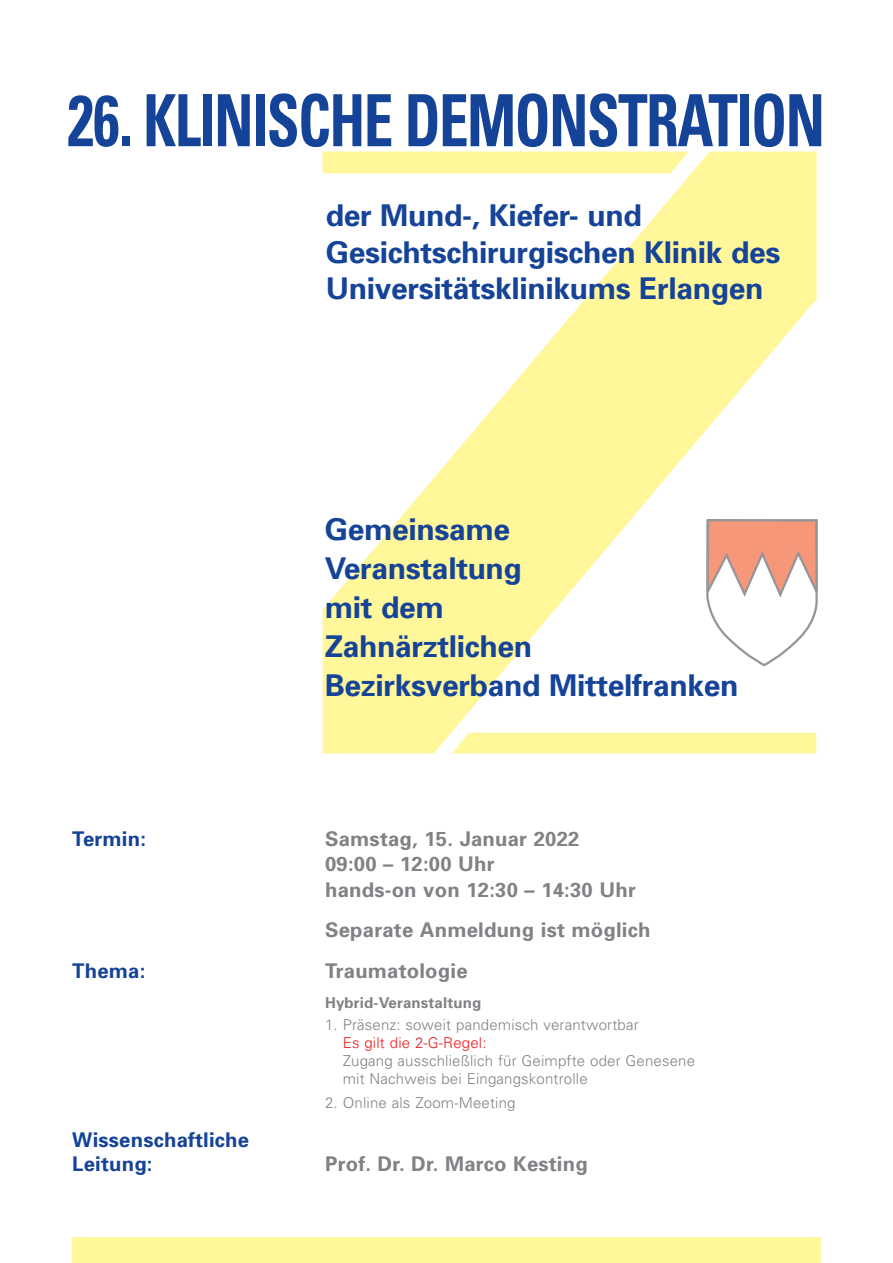
<style>
.page{position:relative;width:893px;height:1263px;background:#fff}
.page>*{position:absolute;margin:0;border:0;box-sizing:border-box;transform-origin:0 0}
.t1{font:700 condensed 72px "Univers";letter-spacing:-.025em;color:#154398;scale:.82 1}
.t2{font:700 30px/39px "Univers";letter-spacing:-.01em;color:#154398}
.t3{font:700 20.25px/25.5px "Univers";letter-spacing:.01em;color:#808285}
.t4{font:700 20.25px/24px "Univers";letter-spacing:.01em;color:#154398}
.t5{font:300 15px/18px "Univers";letter-spacing:.01em;color:#808285}
.t6{font:700 15px "Univers";letter-spacing:.01em;color:#808285}
.t7{font:300 15px "Univers";letter-spacing:.01em;color:#ee1d23}
</style>
<div class="page">
<svg style="left:322px;top:151px;width:367px;height:22px"></svg>
<svg style="left:323px;top:152px;width:494px;height:601px"></svg>
<div style="left:452px;top:733px;width:364px;height:20px;background:#fff79a"></div>
<svg style="left:705px;top:518px;width:113px;height:149px"></svg>
<div style="left:72px;top:1237px;width:749px;height:26px;background:#fff79a"></div>
<h1 class="t1" style="left:68px;top:94px;width:925px">26. KLINISCHE DEMONSTRATION</h1>
<p class="t2" style="left:326px;top:201px;width:456px;line-height:36px">der Mund-, Kiefer- und<br>Gesichtschirurgischen Klinik des<br>Universitätsklinikums Erlangen</p>
<p class="t2" style="left:325px;top:512px;width:415px">Gemeinsame<br>Veranstaltung<br>mit dem<br>Zahnärztlichen<br>Bezirksverband Mittelfranken</p>
<p class="t4" style="left:72px;top:828px;width:75px">Termin:</p>
<p class="t3" style="left:325px;top:828px;width:312px">Samstag, 15. Januar 2022<br>09:00 – 12:00 Uhr<br>hands-on von 12:30 – 14:30 Uhr</p>
<p class="t3" style="left:325px;top:919px;width:327px">Separate Anmeldung ist möglich</p>
<p class="t4" style="left:72px;top:960px;width:75px">Thema:</p>
<p class="t3" style="left:325px;top:959px;width:144px">Traumatologie</p>
<p class="t6" style="left:325px;top:997px;width:158px">Hybrid-Veranstaltung</p>
<p class="t5" style="left:325px;top:1017px;width:315px">1. Präsenz: soweit pandemisch verantwortbar</p>
<p class="t7" style="left:343px;top:1037px;width:145px">Es gilt die 2-G-Regel:</p>
<p class="t5" style="left:343px;top:1053px;width:354px">Zugang ausschließlich für Geimpfte oder Genesene mit Nachweis bei Eingangskontrolle</p>
<p class="t5" style="left:325px;top:1095px;width:192px">2. Online als Zoom-Meeting</p>
<p class="t4" style="left:72px;top:1129px;width:178px">Wissenschaftliche<br>Leitung:</p>
<p class="t3" style="left:325px;top:1153px;width:264px">Prof. Dr. Dr. Marco Kesting</p>
</div>
